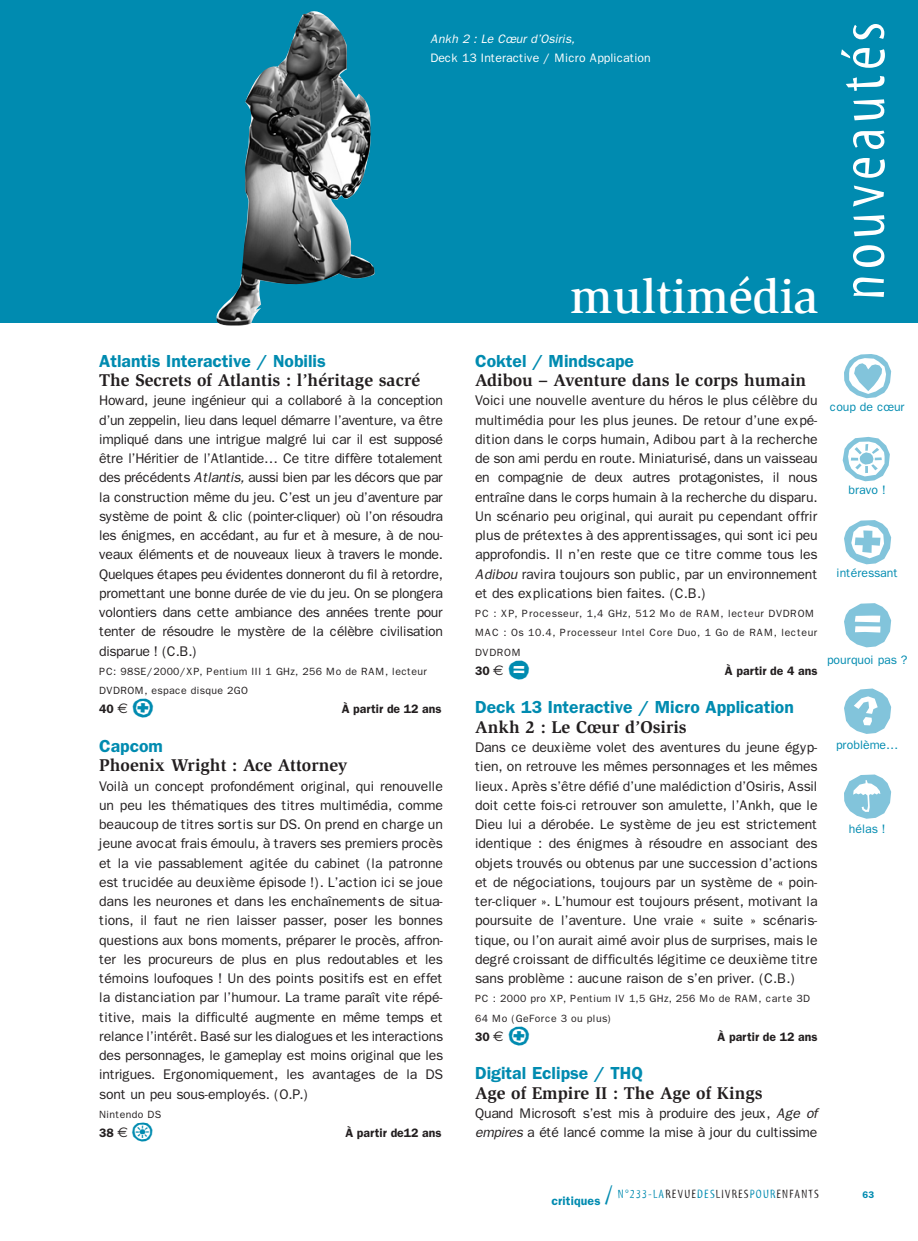
<style>
.page{position:relative;width:918px;height:1241px;background:#fff}
.page>*{position:absolute;margin:0;border:0;box-sizing:border-box;transform-origin:0 0}
.t1{font:82.08px/83px "Ale Signs White LL";color:#82c4db}
.t2{font:82.08px/84.7px "Ale Signs Black LL";color:#82c4db}
.t3{font:63px "Myriad Tilt";letter-spacing:.08em;color:#fff}
.t4{font:500 49px "Slimbach";color:#fff}
.t5{font:35px "Ale Signs White LL";color:#008bb0}
.t6{font:35px "Ale Signs Black LL";color:#008bb0}
.t7{font:700 17.5px "Slimbach";color:#231f20}
.t8{font:600 17.5px "Franklin Gothic";color:#008bb0}
.t9{font:14px/19.2px "Franklin Gothic";letter-spacing:-.01em;color:#231f20;text-align:justify}
.t10{font:600 12.25px "Franklin Gothic";color:#231f20}
.t11{font:12.25px "Franklin Gothic";letter-spacing:-.005em;color:#008bb0}
.t12{font:12.25px "Myriad Tilt";letter-spacing:.1em;color:#231f20}
.t13{font:12.25px "Franklin Gothic";letter-spacing:-.005em;color:#fff}
.t14{font:italic 12.25px "Franklin Gothic";letter-spacing:-.005em;color:#fff}
.t15{font:10.5px/19.2px "Franklin Gothic";letter-spacing:.03em;color:#231f20}
.t16{font:10.5px/19.2px "Franklin Gothic";letter-spacing:.05em;color:#231f20}
.t17{font:600 9.62px "Franklin Gothic";color:#008bb0}
.s1{font-style:italic}
.s2{font-family:"Euro Sans";font-weight:400;font-size:14px}
.s3{font-family:"Franklin Gothic";font-weight:600;color:#008bb0}
.s4{font-size:26.25px;color:#008bb0}
.s5{color:#008bb0}
</style>
<div class="page">
<div style="left:0;top:0;width:918px;height:322px;background:#008bb0"></div>
<img style="left:215px;top:11px;width:161px;height:314px">
<p class="t14" style="left:430px;top:32px;width:146px">Ankh 2 : Le Cœur d’Osiris,</p>
<p class="t13" style="left:430px;top:51px;width:222px">Deck 13 Interactive / Micro Application</p>
<h3 class="t4" style="left:570px;top:278px;width:250px">multimédia</h3>
<h2 class="t3" style="left:840px;top:300px;width:280px;rotate:-90deg">nouveautés</h2>
<p class="t8" style="left:99px;top:350px;width:228px">Atlantis Interactive / Nobilis</p>
<p class="t7" style="left:99px;top:373px;width:322px">The Secrets of Atlantis : l’héritage sacré</p>
<p class="t9" style="left:99px;top:391px;width:345px">Howard, jeune ingénieur qui a collaboré à la conception d’un zeppelin, lieu dans lequel démarre l’aventure, va être impliqué dans une intrigue malgré lui car il est supposé être l’Héritier de l’Atlantide… Ce titre diffère totalement des précédents <span class="s1">Atlantis,</span> aussi bien par les décors que par la construction même du jeu. C’est un jeu d’aventure par système de point &amp; clic (pointer-cliquer) où l’on résoudra les énigmes, en accédant, au fur et à mesure, à de nou&shy;veaux éléments et de nouveaux lieux à travers le monde.<br>Quelques étapes peu évidentes donneront du fil à retordre, promettant une bonne durée de vie du jeu. On se plongera volontiers dans cette ambiance des années trente pour tenter de résoudre le mystère de la célèbre civilisation disparue ! (C.B.)</p>
<p class="t15" style="left:99px;top:661px;width:329px">PC: 98SE/2000/XP, Pentium III 1 GHz, 256 Mo de RAM, lecteur<br>DVDROM, espace disque 2GO</p>
<p class="t10" style="left:99px;top:702px;width:30px">40 <span class="s2">€</span></p>
<h3 class="t5" style="left:132px;top:685px;width:24px">U</h3>
<p class="t10" style="left:342px;top:702px;width:101px">À partir de 12 ans</p>
<p class="t8" style="left:99px;top:735px;width:65px">Capcom</p>
<p class="t7" style="left:99px;top:758px;width:250px">Phoenix Wright : Ace Attorney</p>
<p class="t9" style="left:99px;top:776px;width:345px">Voilà un concept profondément original, qui renouvelle un peu les thématiques des titres multimédia, comme beaucoup de titres sortis sur DS. On prend en charge un jeune avocat frais émoulu, à travers ses premiers procès et la vie passablement agitée du cabinet (la patronne est trucidée au deuxième épisode !). L’action ici se joue dans les neurones et dans les enchaînements de situa&shy;tions, il faut ne rien laisser passer, poser les bonnes questions aux bons moments, préparer le procès, affron&shy;ter les procureurs de plus en plus redoutables et les témoins loufoques ! Un des points positifs est en effet la distanciation par l’humour. La trame paraît vite répé&shy;titive, mais la difficulté augmente en même temps et relance l’intérêt. Basé sur les dialogues et les interactions des personnages, le gameplay est moins original que les intrigues. Ergonomiquement, les avantages de la DS sont un peu sous-employés. (O.P.)</p>
<p class="t15" style="left:99px;top:1104px;width:63px">Nintendo DS</p>
<p class="t10" style="left:99px;top:1125px;width:30px">38 <span class="s2">€</span></p>
<h3 class="t5" style="left:132px;top:1109px;width:24px">o</h3>
<p class="t10" style="left:345px;top:1125px;width:98px">À partir de12 ans</p>
<p class="t8" style="left:475px;top:350px;width:160px">Coktel / Mindscape</p>
<p class="t7" style="left:475px;top:373px;width:333px">Adibou – Aventure dans le corps humain</p>
<p class="t9" style="left:475px;top:391px;width:344px">Voici une nouvelle aventure du héros le plus célèbre du multimédia pour les plus jeunes. De retour d’une expé&shy;dition dans le corps humain, Adibou part à la recherche de son ami perdu en route. Miniaturisé, dans un vaisseau en compagnie de deux autres protagonistes, il nous entraîne dans le corps humain à la recherche du disparu.<br>Un scénario peu original, qui aurait pu cependant offrir plus de prétextes à des apprentissages, qui sont ici peu approfondis. Il n’en reste que ce titre comme tous les <span class="s1">Adibou</span> ravira toujours son public, par un environnement et des explications bien faites. (C.B.)</p>
<p class="t16" style="left:475px;top:603px;width:344px">PC : XP, Processeur, 1,4 GHz, 512 Mo de RAM, lecteur DVDROM<br>MAC : Os 10.4, Processeur Intel Core Duo, 1 Go de RAM, lecteur<br>DVDROM</p>
<p class="t10" style="left:475px;top:663px;width:30px">30 <span class="s2">€</span></p>
<h3 class="t6" style="left:507px;top:647px;width:24px">a</h3>
<p class="t10" style="left:725px;top:663px;width:94px">À partir de 4 ans</p>
<p class="t8" style="left:475px;top:697px;width:320px">Deck 13 Interactive / Micro Application</p>
<p class="t7" style="left:475px;top:720px;width:213px">Ankh 2 : Le Cœur d’Osiris</p>
<p class="t9" style="left:475px;top:737px;width:344px">Dans ce deuxième volet des aventures du jeune égyp&shy;tien, on retrouve les mêmes personnages et les mêmes lieux. Après s’être défié d’une malédiction d’Osiris, Assil doit cette fois-ci retrouver son amulette, l’Ankh, que le Dieu lui a dérobée. Le système de jeu est strictement identique : des énigmes à résoudre en associant des objets trouvés ou obtenus par une succession d’actions et de négociations, toujours par un système de « poin&shy;ter-cliquer ». L’humour est toujours présent, motivant la poursuite de l’aventure. Une vraie « suite » scénaris&shy;tique, ou l’on aurait aimé avoir plus de surprises, mais le degré croissant de difficultés légitime ce deuxième titre sans problème : aucune raison de s’en priver. (C.B.)</p>
<p class="t15" style="left:475px;top:988px;width:336px">PC : 2000 pro XP, Pentium IV 1,5 GHz, 256 Mo de RAM, carte 3D<br>64 Mo (GeForce 3 ou plus)</p>
<p class="t10" style="left:475px;top:1029px;width:30px">30 <span class="s2">€</span></p>
<h3 class="t5" style="left:507px;top:1012px;width:24px">U</h3>
<p class="t10" style="left:717px;top:1029px;width:101px">À partir de 12 ans</p>
<p class="t8" style="left:475px;top:1062px;width:169px">Digital Eclipse / THQ</p>
<p class="t7" style="left:475px;top:1085px;width:289px">Age of Empire II : The Age of Kings</p>
<p class="t9" style="left:475px;top:1103px;width:344px">Quand Microsoft s’est mis à produire des jeux, <span class="s1">Age of empires</span> a été lancé comme la mise à jour du cultissime</p>
<h1 class="t1" style="left:840px;top:329px;width:55px">B o</h1>
<p class="t11" style="left:848px;top:483px;width:39px">bravo !</p>
<p class="t11" style="left:830px;top:400px;width:76px">coup de cœur</p>
<h1 class="t1" style="left:840px;top:495px;width:55px">U</h1>
<p class="t11" style="left:836px;top:566px;width:63px">intéressant</p>
<h1 class="t2" style="left:840px;top:577px;width:55px">a</h1>
<p class="t11" style="left:827px;top:652px;width:82px">pourquoi pas ?</p>
<h1 class="t2" style="left:840px;top:664px;width:55px">g<br>R</h1>
<p class="t11" style="left:849px;top:822px;width:38px">hélas !</p>
<p class="t11" style="left:836px;top:737px;width:64px">problème…</p>
<p class="t12" style="left:551px;top:1189px;width:269px"><span class="s3">critiques</span> <span class="s4">/</span> <span class="s5">N°233-LA</span>REVUE<span class="s5">DES</span>LIVRES<span class="s5">POUR</span>ENFANTS</p>
<p class="t17" style="left:862px;top:1188px;width:13px">63</p>
</div>
